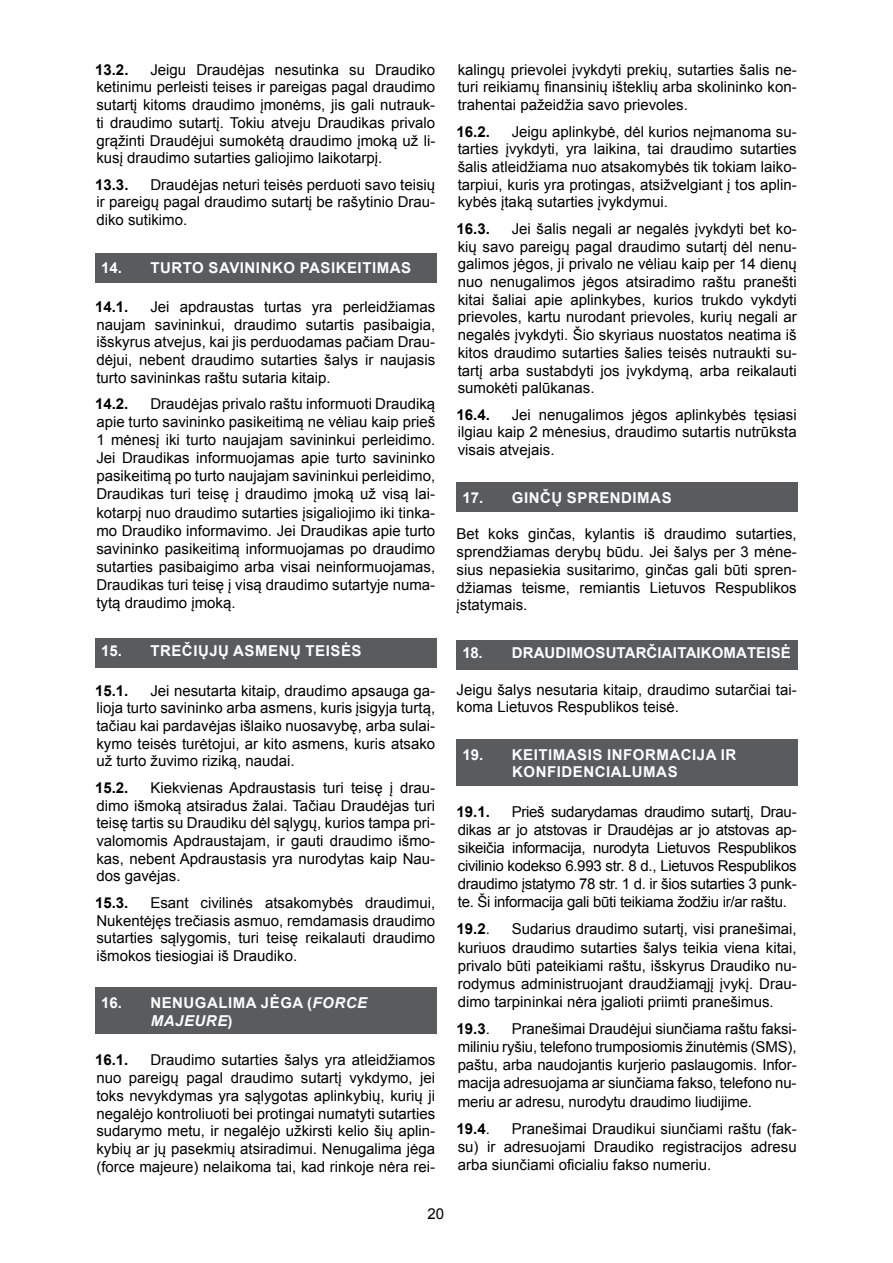
<style>
.page{position:relative;width:893px;height:1263px;background:#fff}
.page>*{position:absolute;margin:0;border:0;box-sizing:border-box;transform-origin:0 0}
.t1{font:15px/17.7px "Arial";color:#000;text-align:justify}
.t2{font:700 15px "Arial";letter-spacing:.035em;color:#fff}
.t3{font:700 15px "Arial";color:#000}
.t4{font:700 15px "Arial";letter-spacing:.005em;color:#fff}
.t5{font:italic 700 15px/17.7px "Arial";letter-spacing:.035em;color:#fff}
.s1{font-style:normal}
.s2{font-weight:400}
</style>
<div class="page">
<div style="left:457px;top:640px;width:341px;height:30px;background:#5a5b5d"></div>
<div style="left:457px;top:739px;width:341px;height:47px;background:#5a5b5d"></div>
<div style="left:457px;top:482px;width:341px;height:30px;background:#5a5b5d"></div>
<div style="left:95px;top:987px;width:341px;height:46px;background:#5a5b5d"></div>
<div style="left:95px;top:638px;width:341px;height:29px;background:#5a5b5d"></div>
<div style="left:95px;top:253px;width:341px;height:30px;background:#5a5b5d"></div>
<p class="t3" style="left:95px;top:59px;width:35px">13.2.</p>
<p class="t1" style="left:96px;top:60px;width:340px;text-indent:54px">Jeigu Draudėjas nesutinka su Draudiko ketinimu perleisti teises ir pareigas pagal draudimo sutartį kitoms draudimo įmonėms, jis gali nutrauk&shy;ti draudimo sutartį. Tokiu atveju Draudikas privalo grąžinti Draudėjui sumokėtą draudimo įmoką už li&shy;kusį draudimo sutarties galiojimo laikotarpį.</p>
<p class="t3" style="left:95px;top:174px;width:35px">13.3.</p>
<p class="t1" style="left:96px;top:175px;width:340px;text-indent:54px">Draudėjas neturi teisės perduoti savo teisių ir pareigų pagal draudimo sutartį be rašytinio Drau&shy;diko sutikimo.</p>
<p class="t2" style="left:101px;top:257px;width:41px">14. TU</p>
<p class="t2" style="left:171px;top:257px;width:241px">RTO SAVININKO PASIKEITIMAS</p>
<p class="t3" style="left:95px;top:296px;width:35px">14.1.</p>
<p class="t1" style="left:96px;top:298px;width:340px;text-indent:54px">Jei apdraustas turtas yra perleidžiamas naujam savininkui, draudimo sutartis pasibaigia, išskyrus atvejus, kai jis perduodamas pačiam Drau&shy;dėjui, nebent draudimo sutarties šalys ir naujasis turto savininkas raštu sutaria kitaip.</p>
<p class="t3" style="left:95px;top:393px;width:35px">14.2.</p>
<p class="t1" style="left:96px;top:395px;width:340px;line-height:18.1px;text-indent:54px">Draudėjas privalo raštu informuoti Draudiką apie turto savininko pasikeitimą ne vėliau kaip prieš 1 mėnesį iki turto naujajam savininkui perleidimo.<br>Jei Draudikas informuojamas apie turto savininko pasikeitimą po turto naujajam savininkui perleidimo, Draudikas turi teisę į draudimo įmoką už visą lai&shy;kotarpį nuo draudimo sutarties įsigaliojimo iki tinka&shy;mo Draudiko informavimo. Jei Draudikas apie turto savininko pasikeitimą informuojamas po draudimo sutarties pasibaigimo arba visai neinformuojamas, Draudikas turi teisę į visą draudimo sutartyje numa&shy;tytą draudimo įmoką.</p>
<p class="t2" style="left:101px;top:640px;width:41px">15. T</p>
<p class="t2" style="left:160px;top:640px;width:107px">REČIŲJ Ų ASMEN</p>
<p class="t2" style="left:290px;top:640px;width:73px">Ų TEISĖS</p>
<p class="t3" style="left:95px;top:680px;width:35px">15.1.</p>
<p class="t1" style="left:96px;top:681px;width:340px;text-indent:54px">Jei nesutarta kitaip, draudimo apsauga ga&shy;lioja turto savininko arba asmens, kuris įsigyja turtą, tačiau kai pardavėjas išlaiko nuosavybę, arba sulai&shy;kymo teisės turėtojui, ar kito asmens, kuris atsako už turto žuvimo riziką, naudai.</p>
<p class="t3" style="left:95px;top:777px;width:35px">15.2.</p>
<p class="t1" style="left:96px;top:779px;width:340px;text-indent:54px">Kiekvienas Apdraustasis turi teisę į drau&shy;dimo išmoką atsiradus žalai. Tačiau Draudėjas turi teisę tartis su Draudiku dėl sąlygų, kurios tampa pri&shy;valomomis Apdraustajam, ir gauti draudimo išmo&shy;kas, nebent Apdraustasis yra nurodytas kaip Nau&shy;dos gavėjas.</p>
<p class="t3" style="left:95px;top:892px;width:35px">15.3.</p>
<p class="t1" style="left:96px;top:894px;width:340px;text-indent:54px">Esant civilinės atsakomybės draudimui, Nukentėjęs trečiasis asmuo, remdamasis draudimo sutarties sąlygomis, turi teisę reikalauti draudimo išmokos tiesiogiai iš Draudiko.</p>
<p class="t2" style="left:101px;top:993px;width:73px">16. NENUGA</p>
<p class="t5" style="left:151px;top:995px;width:218px;text-indent:68px"><span class="s1">LIMA J ĖGA (</span>FORCE<br>MAJEURE<span class="s1">)</span></p>
<p class="t1" style="left:96px;top:1051px;width:340px;text-indent:54px">Draudimo sutarties šalys yra atleidžiamos nuo pareigų pagal draudimo sutartį vykdymo, jei toks nevykdymas yra sąlygotas aplinkybių, kurių ji negalėjo kontroliuoti bei protingai numatyti sutarties sudarymo metu, ir negalėjo užkirsti kelio šių aplin&shy;kybių ar jų pasekmių atsiradimui. Nenugalima jėga (force majeure) nelaikoma tai, kad rinkoje nėra rei-</p>
<p class="t3" style="left:95px;top:1049px;width:35px">16.1.</p>
<p class="t1" style="left:458px;top:60px;width:340px">kalingų prievolei įvykdyti prekių, sutarties šalis ne&shy;turi reikiamų finansinių išteklių arba skolininko kon&shy;trahentai pažeidžia savo prievoles.</p>
<p class="t3" style="left:456px;top:121px;width:35px">16.2.</p>
<p class="t1" style="left:458px;top:122px;width:340px;text-indent:54px">Jeigu aplinkybė, dėl kurios neįmanoma su&shy;tarties įvykdyti, yra laikina, tai draudimo sutarties šalis atleidžiama nuo atsakomybės tik tokiam laiko&shy;tarpiui, kuris yra protingas, atsižvelgiant į tos aplin&shy;kybės įtaką sutarties įvykdymui.</p>
<p class="t3" style="left:456px;top:218px;width:35px">16.3.</p>
<p class="t1" style="left:458px;top:220px;width:340px;text-indent:54px">Jei šalis negali ar negalės įvykdyti bet ko&shy;kių savo pareigų pagal draudimo sutartį dėl nenu&shy;galimos jėgos, ji privalo ne vėliau kaip per 14 dienų nuo nenugalimos jėgos atsiradimo raštu pranešti kitai šaliai apie aplinkybes, kurios trukdo vykdyti prievoles, kartu nurodant prievoles, kurių negali ar negalės įvykdyti. Šio skyriaus nuostatos neatima iš kitos draudimo sutarties šalies teisės nutraukti su&shy;tartį arba sustabdyti jos įvykdymą, arba reikalauti sumokėti palūkanas.</p>
<p class="t3" style="left:456px;top:404px;width:35px">16.4.</p>
<p class="t1" style="left:458px;top:405px;width:340px;text-indent:54px">Jei nenugalimos jėgos aplinkybės tęsiasi ilgiau kaip 2 mėnesius, draudimo sutartis nutrūksta visais atvejais.</p>
<p class="t2" style="left:462px;top:487px;width:149px">17. GINČŲ SPREND</p>
<p class="t2" style="left:633px;top:487px;width:41px">IMAS</p>
<p class="t1" style="left:456px;top:525px;width:342px">Bet koks ginčas, kylantis iš draudimo sutarties, sprendžiamas derybų būdu. Jei šalys per 3 mėne&shy;sius nepasiekia susitarimo, ginčas gali būti spren&shy;džiamas teisme, remiantis Lietuvos Respublikos įstatymais.</p>
<p class="t4" style="left:462px;top:642px;width:313px">18. DRAUDIMO SUTARČIAITAIKOMA TEISĖ</p>
<p class="t1" style="left:456px;top:680px;width:342px">Jeigu šalys nesutaria kitaip, draudimo sutarčiai tai&shy;koma Lietuvos Respublikos teisė.</p>
<p class="t2" style="left:462px;top:744px;width:42px">19. K</p>
<p class="t2" style="left:523px;top:744px;width:63px">EITI MASIS</p>
<p class="t2" style="left:607px;top:744px;width:17px">INFO</p>
<p class="t2" style="left:645px;top:744px;width:24px">RMAC</p>
<p class="t2" style="left:692px;top:744px;width:37px">IJA IR</p>
<p class="t2" style="left:512px;top:762px;width:166px">KONFIDENCIALUMAS</p>
<p class="t3" style="left:456px;top:801px;width:35px">19.1.</p>
<p class="t1" style="left:458px;top:802px;width:340px;line-height:18.1px;text-indent:54px">Prieš sudarydamas draudimo sutartį, Drau&shy;dikas ar jo atstovas ir Draudėjas ar jo atstovas ap&shy;sikeičia informacija, nurodyta Lietuvos Respublikos civilinio kodekso 6.993 str. 8 d., Lietuvos Respublikos draudimo įstatymo 78 str. 1 d. ir šios sutarties 3 punk&shy;te. Ši informacija gali būti teikiama žodžiu ir/ar raštu.</p>
<p class="t3" style="left:456px;top:918px;width:35px">19.2<span class="s2">.</span></p>
<p class="t1" style="left:458px;top:920px;width:340px;line-height:18.1px;text-indent:54px">Sudarius draudimo sutartį, visi pranešimai, kuriuos draudimo sutarties šalys teikia viena kitai, privalo būti pateikiami raštu, išskyrus Draudiko nu&shy;rodymus administruojant draudžiamąjį įvykį. Drau&shy;dimo tarpininkai nėra įgalioti priimti pranešimus.</p>
<p class="t3" style="left:456px;top:1018px;width:35px">19.3<span class="s2">.</span></p>
<p class="t1" style="left:458px;top:1019px;width:340px;line-height:18.1px;text-indent:54px">Pranešimai Draudėjui siunčiama raštu faksi&shy;miliniu ryšiu, telefono trumposiomis žinutėmis (SMS), paštu, arba naudojantis kurjerio paslaugomis. Infor&shy;macija adresuojama ar siunčiama fakso, telefono nu&shy;meriu ar adresu, nurodytu draudimo liudijime.</p>
<p class="t3" style="left:456px;top:1118px;width:35px">19.4<span class="s2">.</span></p>
<p class="t1" style="left:458px;top:1119px;width:340px;line-height:18.1px;text-indent:54px">Pranešimai Draudikui siunčiami raštu (fak&shy;su) ir adresuojami Draudiko registracijos adresu arba siunčiami oficialiu fakso numeriu.</p>
<p class="t1" style="left:427px;top:1205px;width:18px">20</p>
</div>
